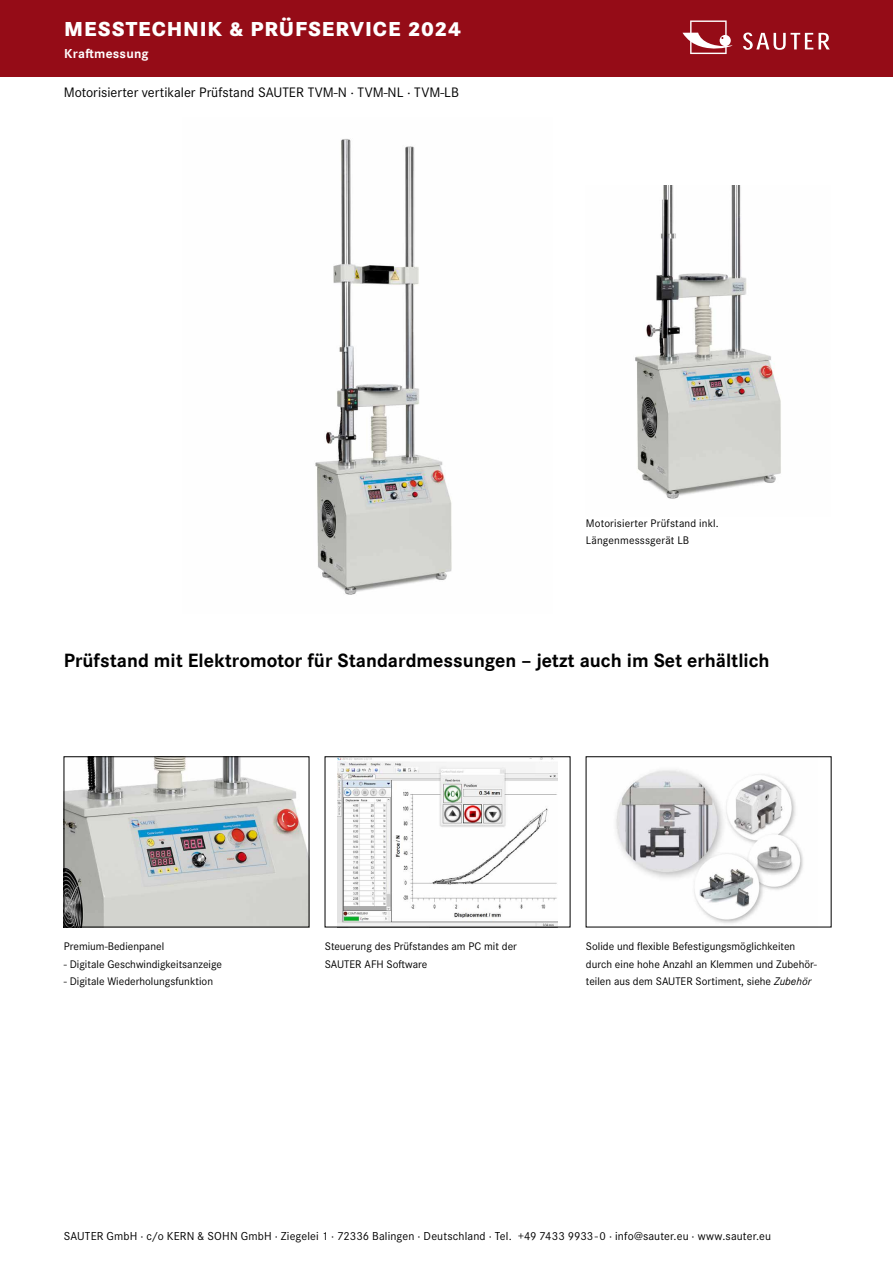
<style>
.page{position:relative;width:893px;height:1263px;background:#fff}
.page>*{position:absolute;margin:0;border:0;box-sizing:border-box;transform-origin:0 0}
.t1{font:800 21px "Corporate S Pro";letter-spacing:.04em;color:#fff}
.t2{font:700 19.95px "Corporate S Pro";color:#000}
.t3{font:14.25px "Corporate S Pro";color:#000}
.t4{font:700 13.5px "Corporate S Pro";letter-spacing:.015em;color:#fff}
.t5{font:12px "Corporate S Pro";letter-spacing:.01em;color:#000}
.t6{font:11.4px/17.1px "Corporate S Pro";color:#000}
.s1{font-style:italic}
</style>
<div class="page">
<img style="left:315px;top:139px;width:137px;height:456px">
<img style="left:66px;top:758px;width:241px;height:167px">
<img style="left:338px;top:758px;width:219px;height:167px">
<img style="left:615px;top:769px;width:188px;height:154px">
<img style="left:635px;top:186px;width:146px;height:313px">
<div style="left:0;top:0;width:893px;height:76px;background:#950c17"></div>
<svg style="left:682px;top:20px;width:51px;height:34px"></svg>
<svg style="left:743px;top:33px;width:87px;height:17px"></svg>
<h1 class="t1" style="left:64px;top:12px;width:398px">MESSTECHNIK &amp; PRÜFSERVICE 2024</h1>
<p class="t4" style="left:64px;top:43px;width:86px">Kraftmessung</p>
<p class="t3" style="left:64px;top:81px;width:397px">Motorisierter vertikaler Prüfstand SAUTER TVM-N · TVM-NL · TVM-LB</p>
<p class="t6" style="left:586px;top:514px;width:134px">Motorisierter Prüfstand inkl.<br>Längenmesssgerät LB</p>
<h2 class="t2" style="left:64px;top:644px;width:707px">Prüfstand mit Elektromotor für Standardmessungen – jetzt auch im Set erhältlich</h2>
<p class="t6" style="left:64px;top:937px;width:102px">Premium-Bedienpanel</p>
<p class="t6" style="left:64px;top:954px;width:160px">- Digitale Geschwindigkeitsanzeige</p>
<p class="t6" style="left:64px;top:971px;width:151px">- Digitale Wiederholungsfunktion</p>
<p class="t6" style="left:325px;top:937px;width:194px">Steuerung des Prüfstandes am PC mit der<br>SAUTER AFH Software</p>
<p class="t6" style="left:586px;top:937px;width:232px">Solide und flexible Befestigungsmöglichkeiten durch eine hohe Anzahl an Klemmen und Zubehör&shy;teilen aus dem SAUTER Sortiment, siehe <span class="s1">Zubehör</span></p>
<p class="t3" style="left:64px;top:1219px;width:17px">34</p>
<p class="t6" style="left:107px;top:1221px;width:65px">Kraftmessung</p>
<p class="t5" style="left:64px;top:1227px;width:709px">SAUTER GmbH · c/o KERN &amp; SOHN GmbH · Ziegelei 1 · 72336 Balingen · Deutschland · Tel. +49 7433 9933 - 0 · info@sauter.eu · www.sauter.eu</p>
</div>
